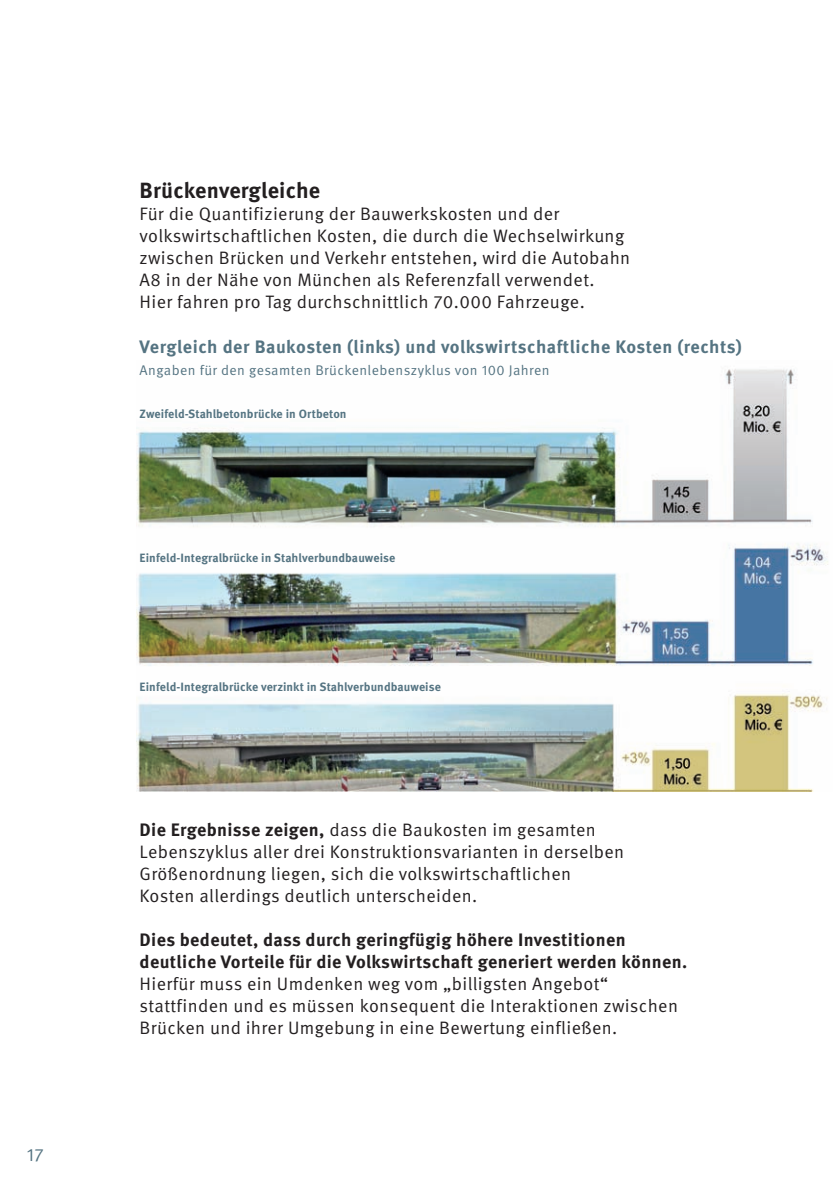
<style>
.page{position:relative;width:840px;height:1191px;background:#fff}
.page>*{position:absolute;margin:0;border:0;box-sizing:border-box;transform-origin:0 0}
.t1{font:700 22px "Meta Pro";letter-spacing:.01em;color:#231f20}
.t2{font:18px/22px "Meta Pro Norm";letter-spacing:.02em;color:#231f20}
.t3{font:700 18px/22px "Meta Pro";letter-spacing:.02em;color:#231f20}
.t4{font:700 18px "Meta Pro";letter-spacing:.025em;color:#557482}
.t5{font:18px "Meta Pro Norm";color:#557482}
.t6{font:14px "Meta Pro Norm";letter-spacing:.03em;color:#557482}
.t7{font:700 12px "Meta Pro";letter-spacing:.01em;color:#557482}
.s1{font-family:"Meta Pro";font-weight:700}
</style>
<div class="page">
<img style="left:136px;top:369px;width:692px;height:422px">
<p class="t5" style="left:27px;top:1140px;width:18px">17</p>
<p class="t1" style="left:139px;top:173px;width:182px">Brückenvergleiche</p>
<p class="t2" style="left:139px;top:202px;width:492px">Für die Quantifizierung der Bauwerkskosten und der volkswirtschaftlichen Kosten, die durch die Wechselwirkung zwischen Brücken und Verkehr entstehen, wird die Autobahn A8 in der Nähe von München als Referenzfall verwendet.<br>Hier fahren pro Tag durchschnittlich 70.000 Fahrzeuge.</p>
<p class="t4" style="left:139px;top:332px;width:603px">Vergleich der Baukosten (links) und volkswirtschaftliche Kosten (rechts)</p>
<p class="t6" style="left:139px;top:359px;width:411px">Angaben für den gesamten Brückenlebenszyklus von 100 Jahren</p>
<p class="t7" style="left:139px;top:404px;width:208px">Zweifeld-Stahlbetonbrücke in Ortbeton</p>
<p class="t7" style="left:139px;top:548px;width:257px">Einfeld-Integralbrücke in Stahlverbundbauweise</p>
<p class="t7" style="left:139px;top:677px;width:302px">Einfeld-Integralbrücke verzinkt in Stahlverbundbauweise</p>
<p class="t2" style="left:139px;top:818px;width:486px"><span class="s1">Die Ergebnisse zeigen,</span> dass die Baukosten im gesamten Lebenszyklus aller drei Konstruktionsvarianten in derselben Größenordnung liegen, sich die volkswirtschaftlichen Kosten allerdings deutlich unterscheiden.</p>
<p class="t3" style="left:139px;top:928px;width:548px">Dies bedeutet, dass durch geringfügig höhere Investitionen deutliche Vorteile für die Volkswirtschaft generiert werden können.</p>
<p class="t2" style="left:139px;top:972px;width:539px">Hierfür muss ein Umdenken weg vom „billigsten Angebot“ stattfinden und es müssen konsequent die Interaktionen zwischen<br>Brücken und ihrer Umgebung in eine Bewertung einfließen.</p>
</div>
